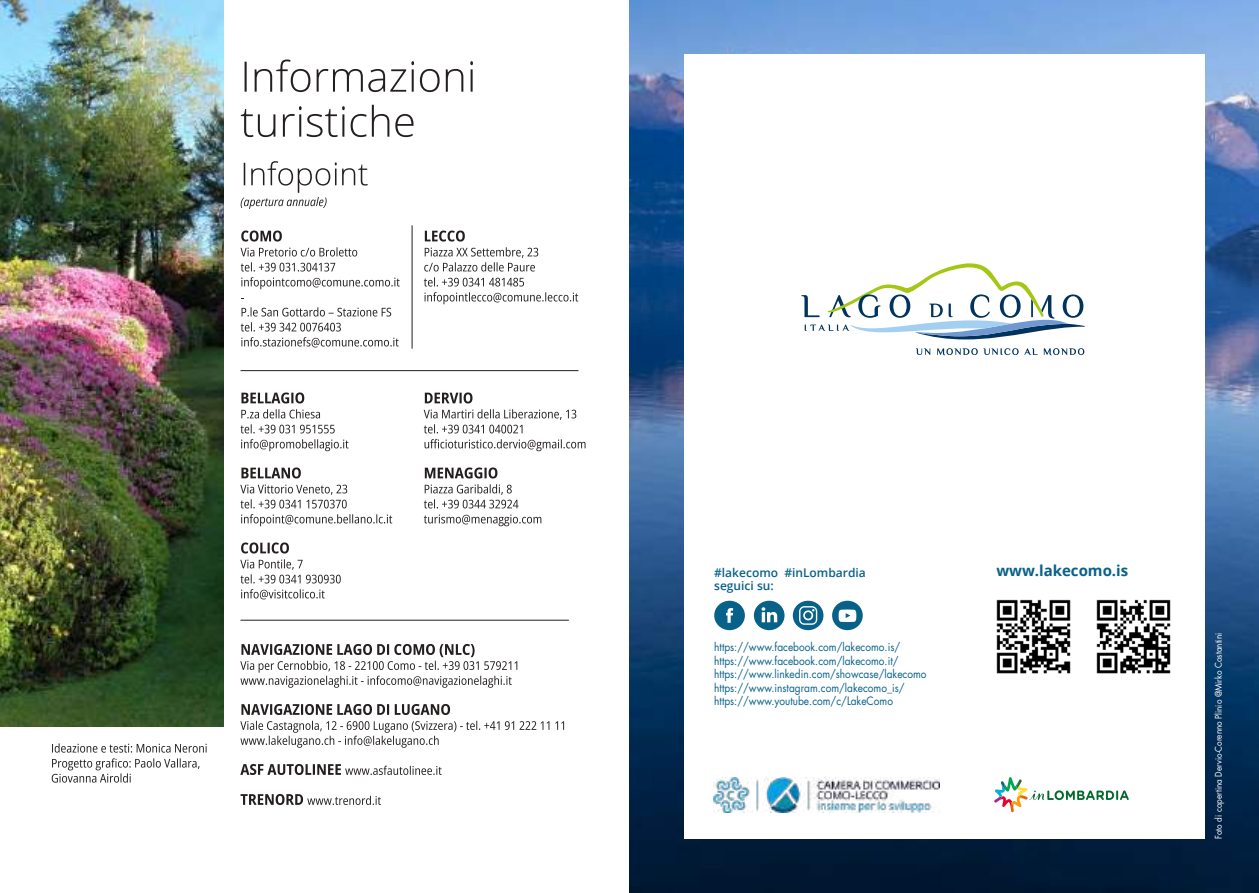
<style>
.page{position:relative;width:1259px;height:893px;background:#fff}
.page>*{position:absolute;margin:0;border:0;box-sizing:border-box;transform-origin:0 0}
.t1{font:700 15px "Open Sans";color:#086188}
.t2{font:600 12px/13.5px "Open Sans";color:#086188}
.t3{font:11.25px/13.5px "Futura Std";color:#086188;scale:.9 1}
.t4{font:9px "Futura Std";color:#fff;scale:.9 1}
</style>
<div class="page">
<img style="left:0;top:0;width:224px;height:726px">
<svg style="left:241px;top:105px;width:172px;height:32px"></svg>
<svg style="left:244px;top:60px;width:229px;height:32px"></svg>
<svg style="left:241px;top:161px;width:127px;height:48px"></svg>
<svg style="left:52px;top:743px;width:155px;height:40px"></svg>
<svg style="left:240px;top:794px;width:141px;height:11px"></svg>
<svg style="left:240px;top:764px;width:202px;height:11px"></svg>
<svg style="left:240px;top:721px;width:324px;height:27px"></svg>
<svg style="left:241px;top:704px;width:209px;height:11px"></svg>
<svg style="left:240px;top:644px;width:277px;height:44px"></svg>
<svg style="left:241px;top:589px;width:84px;height:10px"></svg>
<svg style="left:240px;top:559px;width:101px;height:24px"></svg>
<svg style="left:241px;top:542px;width:48px;height:11px"></svg>
<svg style="left:241px;top:514px;width:151px;height:12px"></svg>
<svg style="left:240px;top:484px;width:107px;height:24px"></svg>
<svg style="left:241px;top:467px;width:60px;height:11px"></svg>
<svg style="left:241px;top:439px;width:107px;height:12px"></svg>
<svg style="left:240px;top:424px;width:95px;height:9px"></svg>
<svg style="left:241px;top:409px;width:79px;height:9px"></svg>
<svg style="left:241px;top:392px;width:63px;height:11px"></svg>
<hr style="left:240px;top:620px;width:329px;height:1px;background:#241f1f">
<svg style="left:424px;top:231px;width:154px;height:73px"></svg>
<svg style="left:424px;top:514px;width:117px;height:12px"></svg>
<svg style="left:424px;top:484px;width:94px;height:24px"></svg>
<svg style="left:425px;top:467px;width:72px;height:11px"></svg>
<svg style="left:424px;top:439px;width:161px;height:12px"></svg>
<svg style="left:424px;top:409px;width:152px;height:24px"></svg>
<svg style="left:425px;top:392px;width:47px;height:11px"></svg>
<svg style="left:241px;top:307px;width:158px;height:40px"></svg>
<svg style="left:240px;top:231px;width:160px;height:58px"></svg>
<hr style="left:412px;top:225px;width:1px;height:124px;background:#241f1f">
<hr style="left:240px;top:370px;width:338px;height:1px;background:#241f1f">
<img style="left:629px;top:0;width:630px;height:893px">
<div style="left:684px;top:54px;width:520px;height:785px;background:#fff"></div>
<svg style="left:916px;top:348px;width:14px;height:7px"></svg>
<svg style="left:937px;top:348px;width:40px;height:7px"></svg>
<svg style="left:983px;top:348px;width:35px;height:7px"></svg>
<svg style="left:1024px;top:348px;width:13px;height:7px"></svg>
<svg style="left:1043px;top:348px;width:41px;height:7px"></svg>
<svg style="left:801px;top:263px;width:283px;height:76px"></svg>
<svg style="left:994px;top:777px;width:134px;height:35px"></svg>
<img style="left:713px;top:777px;width:226px;height:35px">
<div style="left:714px;top:601px;width:31px;height:29px;background:#086188;border-radius:50%"></div>
<svg style="left:726px;top:608px;width:7px;height:15px"></svg>
<div style="left:832px;top:601px;width:30px;height:29px;background:#086188;border-radius:50%"></div>
<div style="left:754px;top:601px;width:30px;height:29px;background:#086188;border-radius:50%"></div>
<div style="left:793px;top:601px;width:30px;height:29px;background:#086188;border-radius:50%"></div>
<svg style="left:799px;top:606px;width:18px;height:19px"></svg>
<svg style="left:838px;top:609px;width:18px;height:13px"></svg>
<svg style="left:761px;top:607px;width:16px;height:15px"></svg>
<img style="left:996px;top:599px;width:75px;height:75px">
<img style="left:1096px;top:599px;width:75px;height:75px">
<p class="t2" style="left:714px;top:565px;width:153px">#lakecomo #inLombardia seguici su:</p>
<p class="t3" style="left:714px;top:640px;width:237px">https://www.facebook.com/lakecomo.is/ https://www.facebook.com/lakecomo.it/ https://www.linkedin.com/showcase/lakecomo https://www.instagram.com/lakecomo_is/ https://www.youtube.com/c/LakeComo</p>
<h1 class="t1" style="left:996px;top:560px;width:133px">www.lakecomo.is</h1>
<p class="t4" style="left:1212px;top:839px;width:230px;rotate:-90deg">Foto di copertina Dervio-Corenno Plinio @Mirko Costantini</p>
</div>
